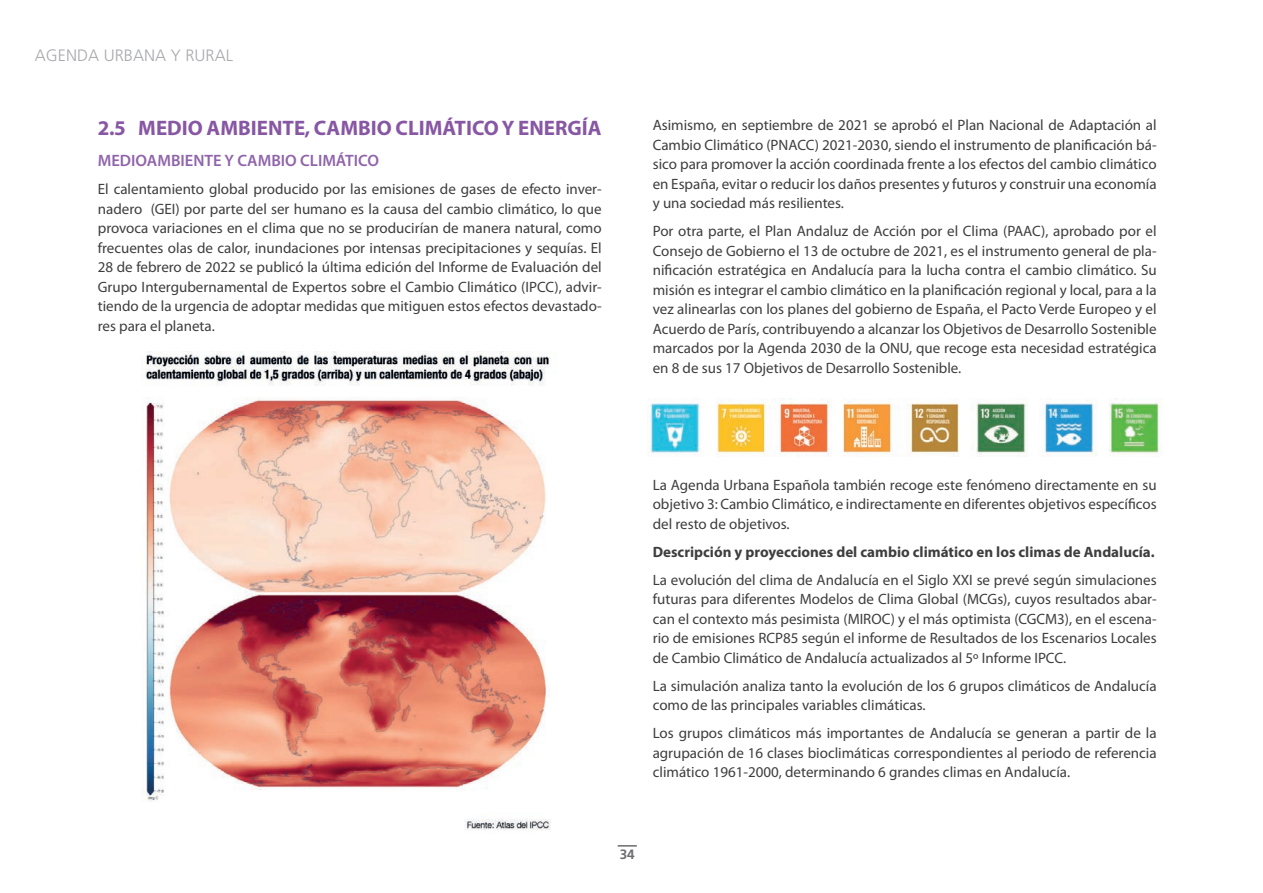
<style>
.page{position:relative;width:1263px;height:893px;background:#fff}
.page>*{position:absolute;margin:0;border:0;box-sizing:border-box;transform-origin:0 0}
.t1{font:700 21px "Myriad Pro";color:#8857a4}
.t2{font:600 16.5px "Myriad Pro";color:#9064ab}
.t3{font:300 16.5px "Frutiger";color:#a8a9ad}
.t4{font:15px/19.5px "Myriad Pro";color:#3e3e3f;text-align:justify}
.t5{font:700 15px "Myriad Pro";color:#3e3e3f}
.t6{font:700 13.5px "Frutiger";color:#6c6d70}
</style>
<div class="page">
<img style="left:141px;top:352px;width:410px;height:478px">
<img style="left:647px;top:399px;width:515px;height:57px">
<svg style="left:618px;top:846px;width:19px;height:1px"></svg>
<p class="t3" style="left:35px;top:46px;width:200px">AGENDA URBANA Y RURAL</p>
<h1 class="t1" style="left:98px;top:114px;width:505px">2.5 MEDIO AMBIENTE, CAMBIO CLIMÁTICO Y ENERGÍA</h1>
<p class="t2" style="left:98px;top:152px;width:283px">MEDIOAMBIENTE Y CAMBIO CLIMÁTICO</p>
<p class="t4" style="left:98px;top:180px;width:505px">El calentamiento global producido por las emisiones de gases de efecto inver&shy;nadero (GEI) por parte del ser humano es la causa del cambio climático, lo que provoca variaciones en el clima que no se producirían de manera natural, como frecuentes olas de calor, inundaciones por intensas precipitaciones y sequías. El 28 de febrero de 2022 se publicó la última edición del Informe de Evaluación del Grupo Intergubernamental de Expertos sobre el Cambio Climático (IPCC), advir&shy;tiendo de la urgencia de adoptar medidas que mitiguen estos efectos devastado&shy;res para el planeta.</p>
<p class="t4" style="left:653px;top:116px;width:505px">Asimismo, en septiembre de 2021 se aprobó el Plan Nacional de Adaptación al Cambio Climático (PNACC) 2021-2030, siendo el instrumento de planificación bá&shy;sico para promover la acción coordinada frente a los efectos del cambio climático en España, evitar o reducir los daños presentes y futuros y construir una economía y una sociedad más resilientes.</p>
<p class="t4" style="left:653px;top:222px;width:505px">Por otra parte, el Plan Andaluz de Acción por el Clima (PAAC), aprobado por el Consejo de Gobierno el 13 de octubre de 2021, es el instrumento general de pla&shy;nificación estratégica en Andalucía para la lucha contra el cambio climático. Su misión es integrar el cambio climático en la planificación regional y local, para a la vez alinearlas con los planes del gobierno de España, el Pacto Verde Europeo y el Acuerdo de París, contribuyendo a alcanzar los Objetivos de Desarrollo Sostenible marcados por la Agenda 2030 de la ONU, que recoge esta necesidad estratégica en 8 de sus 17 Objetivos de Desarrollo Sostenible.</p>
<p class="t4" style="left:653px;top:475px;width:505px">La Agenda Urbana Española también recoge este fenómeno directamente en su objetivo 3: Cambio Climático, e indirectamente en diferentes objetivos específicos del resto de objetivos.</p>
<p class="t5" style="left:653px;top:542px;width:503px">Descripción y proyecciones del cambio climático en los climas de Andalucía.</p>
<p class="t4" style="left:653px;top:570px;width:505px">La evolución del clima de Andalucía en el Siglo XXI se prevé según simulaciones futuras para diferentes Modelos de Clima Global (MCGs), cuyos resultados abar&shy;can el contexto más pesimista (MIROC) y el más optimista (CGCM3), en el escena&shy;rio de emisiones RCP85 según el informe de Resultados de los Escenarios Locales de Cambio Climático de Andalucía actualizados al 5º Informe IPCC.</p>
<p class="t4" style="left:653px;top:676px;width:505px">La simulación analiza tanto la evolución de los 6 grupos climáticos de Andalucía como de las principales variables climáticas.</p>
<p class="t4" style="left:653px;top:724px;width:505px">Los grupos climáticos más importantes de Andalucía se generan a partir de la agrupación de 16 clases bioclimáticas correspondientes al periodo de referencia climático 1961-2000, determinando 6 grandes climas en Andalucía.</p>
<p class="t6" style="left:620px;top:846px;width:17px">34</p>
</div>
